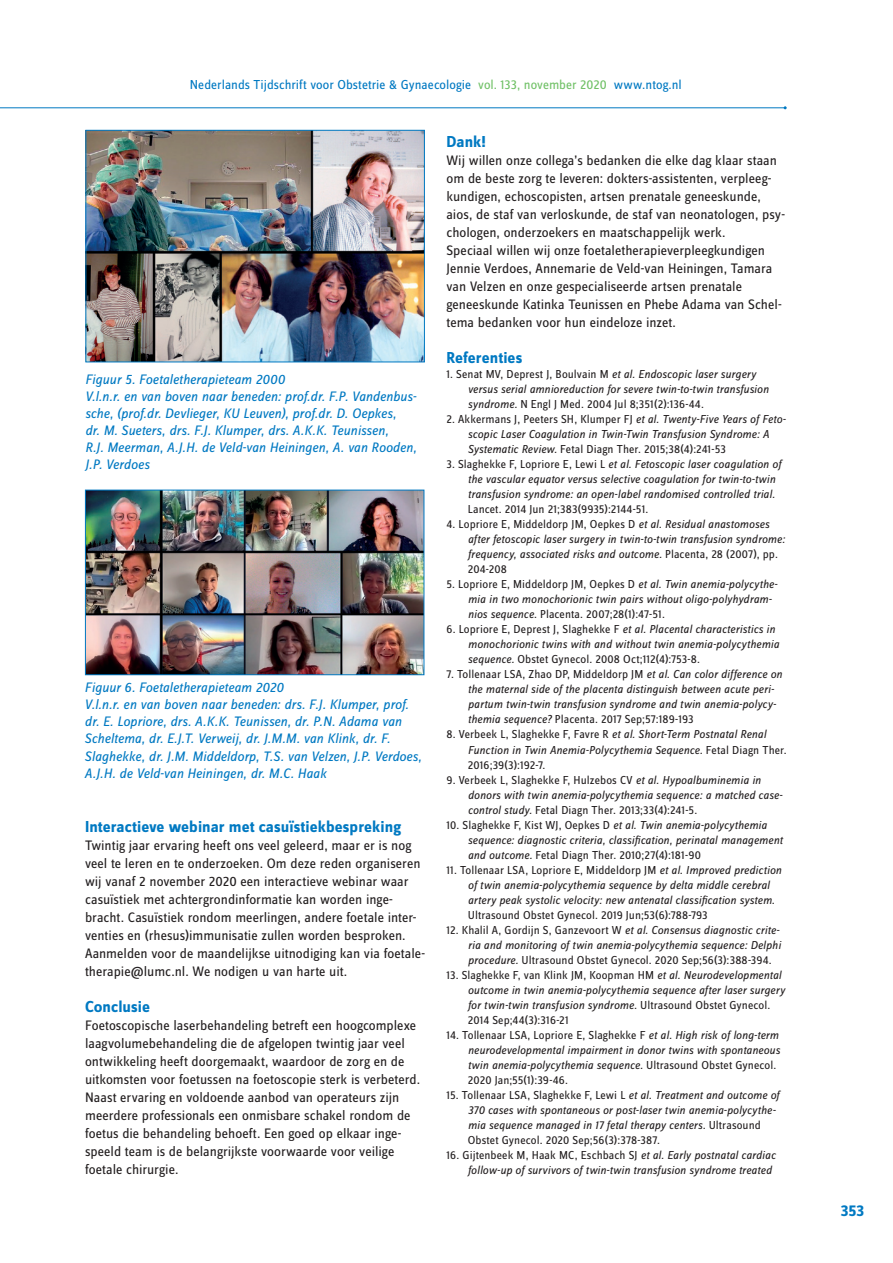
<style>
.page{position:relative;width:893px;height:1263px;background:#fff}
.page>*{position:absolute;margin:0;border:0;box-sizing:border-box;transform-origin:0 0}
.t1{font:700 16.5px "Zine Sans Dis";letter-spacing:.005em;color:#0079c2}
.t2{font:14.25px/18px "Zine Sans Dis";color:#231f20}
.t3{font:italic 14.25px/17.1px "Zine Sans Dis";letter-spacing:-.005em;color:#0079c2}
.t4{font:13.5px "Zine Sans Dis";letter-spacing:.005em;color:#0079c2}
.t5{font:italic 12px/15px "Zine Sans Dis";color:#231f20}
.t6{font:12px "Zine Sans Dis";letter-spacing:.01em;color:#231f20}
.s1{color:#71c167}
.s2{font-style:normal}
</style>
<div class="page">
<hr style="left:0;top:107px;width:785px;height:1px;background:#0079c2">
<img style="left:87px;top:132px;width:336px;height:228px">
<div style="left:85px;top:130px;width:340px;height:232px;border:1px solid #0079c2"></div>
<img style="left:87px;top:492px;width:335px;height:181px">
<div style="left:85px;top:490px;width:339px;height:185px;border:1px solid #0079c2"></div>
<p class="t4" style="left:190px;top:78px;width:494px">Nederlands Tijdschrift voor Obstetrie &amp; Gynaecologie <span class="s1">vol. 133, november 2020</span> www.ntog.nl</p>
<p class="t3" style="left:85px;top:371px;width:333px">Figuur 5. Foetaletherapieteam 2000<br>V.l.n.r. en van boven naar beneden: prof.dr. F.P. Vandenbus&shy;sche, (prof.dr. Devlieger, KU Leuven), prof.dr. D. Oepkes,<br>dr. M. Sueters, drs. F.J. Klumper, drs. A.K.K. Teunissen,<br>R.J. Meerman, A.J.H. de Veld-van Heiningen, A. van Rooden, J.P. Verdoes</p>
<p class="t3" style="left:85px;top:679px;width:338px">Figuur 6. Foetaletherapieteam 2020<br>V.l.n.r. en van boven naar beneden: drs. F.J. Klumper, prof. dr. E. Lopriore, drs. A.K.K. Teunissen, dr. P.N. Adama van Scheltema, dr. E.J.T. Verweij, dr. J.M.M. van Klink, dr. F.<br>Slaghekke, dr. J.M. Middeldorp, T.S. van Velzen, J.P. Verdoes, A.J.H. de Veld-van Heiningen, dr. M.C. Haak</p>
<h1 class="t1" style="left:85px;top:818px;width:317px">Interactieve webinar met casuïstiekbespreking</h1>
<p class="t2" style="left:85px;top:836px;width:342px">Twintig jaar ervaring heeft ons veel geleerd, maar er is nog veel te leren en te onderzoeken. Om deze reden organiseren wij vanaf 2 november 2020 een interactieve webinar waar casuïstiek met achtergrondinformatie kan worden inge&shy;bracht. Casuïstiek rondom meerlingen, andere foetale inter&shy;venties en (rhesus)immunisatie zullen worden besproken.<br>Aanmelden voor de maandelijkse uitnodiging kan via foetale&shy;therapie@lumc.nl. We nodigen u van harte uit.</p>
<h1 class="t1" style="left:85px;top:998px;width:67px">Conclusie</h1>
<p class="t2" style="left:85px;top:1016px;width:337px">Foetoscopische laserbehandeling betreft een hoogcomplexe laagvolumebehandeling die de afgelopen twintig jaar veel ontwikkeling heeft doorgemaakt, waardoor de zorg en de uitkomsten voor foetussen na foetoscopie sterk is verbeterd.<br>Naast ervaring en voldoende aanbod van operateurs zijn meerdere professionals een onmisbare schakel rondom de foetus die behandeling behoeft. Een goed op elkaar inge&shy;speeld team is de belangrijkste voorwaarde voor veilige foetale chirurgie.</p>
<h1 class="t1" style="left:446px;top:134px;width:41px">Dank!</h1>
<p class="t2" style="left:446px;top:152px;width:340px">Wij willen onze collega’s bedanken die elke dag klaar staan om de beste zorg te leveren: dokters-assistenten, verpleeg&shy;kundigen, echoscopisten, artsen prenatale geneeskunde, aios, de staf van verloskunde, de staf van neonatologen, psy&shy;chologen, onderzoekers en maatschappelijk werk.<br>Speciaal willen wij onze foetaletherapieverpleegkundigen Jennie Verdoes, Annemarie de Veld-van Heiningen, Tamara van Velzen en onze gespecialiseerde artsen prenatale geneeskunde Katinka Teunissen en Phebe Adama van Schel&shy;tema bedanken voor hun eindeloze inzet.</p>
<h1 class="t1" style="left:446px;top:350px;width:77px">Referenties</h1>
<p class="t5" style="left:468px;top:367px;width:303px;text-indent:-21px"><span class="s2">1. Senat MV, Deprest J, Boulvain M</span> et al. Endoscopic laser surgery versus serial amnioreduction for severe twin-to-twin transfusion syndrome. <span class="s2">N Engl J Med. 2004 Jul 8;351(2):136-44.</span></p>
<p class="t5" style="left:468px;top:412px;width:320px;text-indent:-21px"><span class="s2">2. Akkermans J, Peeters SH, Klumper FJ</span> et al. Twenty-Five Years of Feto&shy;scopic Laser Coagulation in Twin-Twin Transfusion Syndrome: A<br>Systematic Review. <span class="s2">Fetal Diagn Ther. 2015;38(4):241-53</span></p>
<p class="t5" style="left:468px;top:457px;width:315px;text-indent:-21px"><span class="s2">3. Slaghekke F, Lopriore E, Lewi L</span> et al. Fetoscopic laser coagulation of the vascular equator versus selective coagulation for twin-to-twin transfusion syndrome: an open-label randomised controlled trial.</p>
<p class="t6" style="left:468px;top:504px;width:182px">Lancet. 2014 Jun 21;383(9935):2144-51.</p>
<p class="t5" style="left:468px;top:517px;width:319px;text-indent:-21px"><span class="s2">4. Lopriore E, Middeldorp JM, Oepkes D</span> et al. Residual anastomoses after fetoscopic laser surgery in twin-to-twin transfusion syndrome: frequency, associated risks and outcome. <span class="s2">Placenta, 28 (2007), pp.<br>204-208</span></p>
<p class="t5" style="left:468px;top:577px;width:311px;text-indent:-21px"><span class="s2">5. Lopriore E, Middeldorp JM, Oepkes D</span> et al. Twin anemia-polycythe&shy;mia in two monochorionic twin pairs without oligo-polyhydram&shy;nios sequence<span class="s2">. Placenta. 2007;28(1):47-51.</span></p>
<p class="t5" style="left:468px;top:622px;width:313px;text-indent:-21px"><span class="s2">6. Lopriore E, Deprest J, Slaghekke F</span> et al. Placental characteristics in monochorionic twins with and without twin anemia-polycythemia sequence. <span class="s2">Obstet Gynecol. 2008 Oct;112(4):753-8.</span></p>
<p class="t5" style="left:468px;top:667px;width:316px;text-indent:-21px"><span class="s2">7. Tollenaar LSA, Zhao DP, Middeldorp JM</span> et al. Can color difference on the maternal side of the placenta distinguish between acute peri&shy;partum twin-twin transfusion syndrome and twin anemia-polycy&shy;themia sequence? <span class="s2">Placenta. 2017 Sep;57:189-193</span></p>
<p class="t5" style="left:468px;top:727px;width:320px;text-indent:-21px"><span class="s2">8. Verbeek L, Slaghekke F, Favre R</span> et al. Short-Term Postnatal Renal<br>Function in Twin Anemia-Polycythemia Sequence. <span class="s2">Fetal Diagn Ther.<br>2016;39(3):192-7.</span></p>
<p class="t5" style="left:468px;top:772px;width:316px;text-indent:-21px"><span class="s2">9. Verbeek L, Slaghekke F, Hulzebos CV</span> et al. Hypoalbuminemia in donors with twin anemia-polycythemia sequence: a matched case&shy;control study. <span class="s2">Fetal Diagn Ther. 2013;33(4):241-5.</span></p>
<p class="t5" style="left:468px;top:817px;width:316px;text-indent:-21px"><span class="s2">10. Slaghekke F, Kist WJ, Oepkes D</span> et al. Twin anemia-polycythemia sequence: diagnostic criteria, classification, perinatal management and outcome. <span class="s2">Fetal Diagn Ther. 2010;27(4):181-90</span></p>
<p class="t5" style="left:468px;top:862px;width:315px;text-indent:-21px"><span class="s2">11. Tollenaar LSA, Lopriore E, Middeldorp JM</span> et al. Improved prediction of twin anemia-polycythemia sequence by delta middle cerebral artery peak systolic velocity: new antenatal classification system.</p>
<p class="t6" style="left:468px;top:909px;width:241px">Ultrasound Obstet Gynecol. 2019 Jun;53(6):788-793</p>
<p class="t5" style="left:468px;top:922px;width:315px;text-align:justify;text-indent:-21px"><span class="s2">12. Khalil A, Gordijn S, Ganzevoort W</span> et al. Consensus diagnostic crite&shy;ria and monitoring of twin anemia-polycythemia sequence: Delphi procedure. <span class="s2">Ultrasound Obstet Gynecol. 2020 Sep;56(3):388-394.</span></p>
<p class="t5" style="left:468px;top:967px;width:319px;text-indent:-21px"><span class="s2">13. Slaghekke F, van Klink JM, Koopman HM</span> et al. Neurodevelopmental outcome in twin anemia-polycythemia sequence after laser surgery for twin-twin transfusion syndrome. <span class="s2">Ultrasound Obstet Gynecol.<br>2014 Sep;44(3):316-21</span></p>
<p class="t5" style="left:468px;top:1027px;width:314px;text-indent:-21px"><span class="s2">14. Tollenaar LSA, Lopriore E, Slaghekke F</span> et al. High risk of long-term neurodevelopmental impairment in donor twins with spontaneous twin anemia-polycythemia sequence. <span class="s2">Ultrasound Obstet Gynecol.<br>2020 Jan;55(1):39-46.</span></p>
<p class="t5" style="left:468px;top:1087px;width:313px;text-indent:-21px"><span class="s2">15. Tollenaar LSA, Slaghekke F, Lewi L</span> et al. Treatment and outcome of 370 cases with spontaneous or post-laser twin anemia-polycythe&shy;mia sequence managed in 17 fetal therapy centers. <span class="s2">Ultrasound Obstet Gynecol. 2020 Sep;56(3):378-387.</span></p>
<p class="t5" style="left:468px;top:1147px;width:309px;text-indent:-21px"><span class="s2">16. Gijtenbeek M, Haak MC, Eschbach SJ</span> et al. Early postnatal cardiac follow-up of survivors of twin-twin transfusion syndrome treated</p>
<h1 class="t1" style="left:841px;top:1202px;width:25px">353</h1>
</div>
